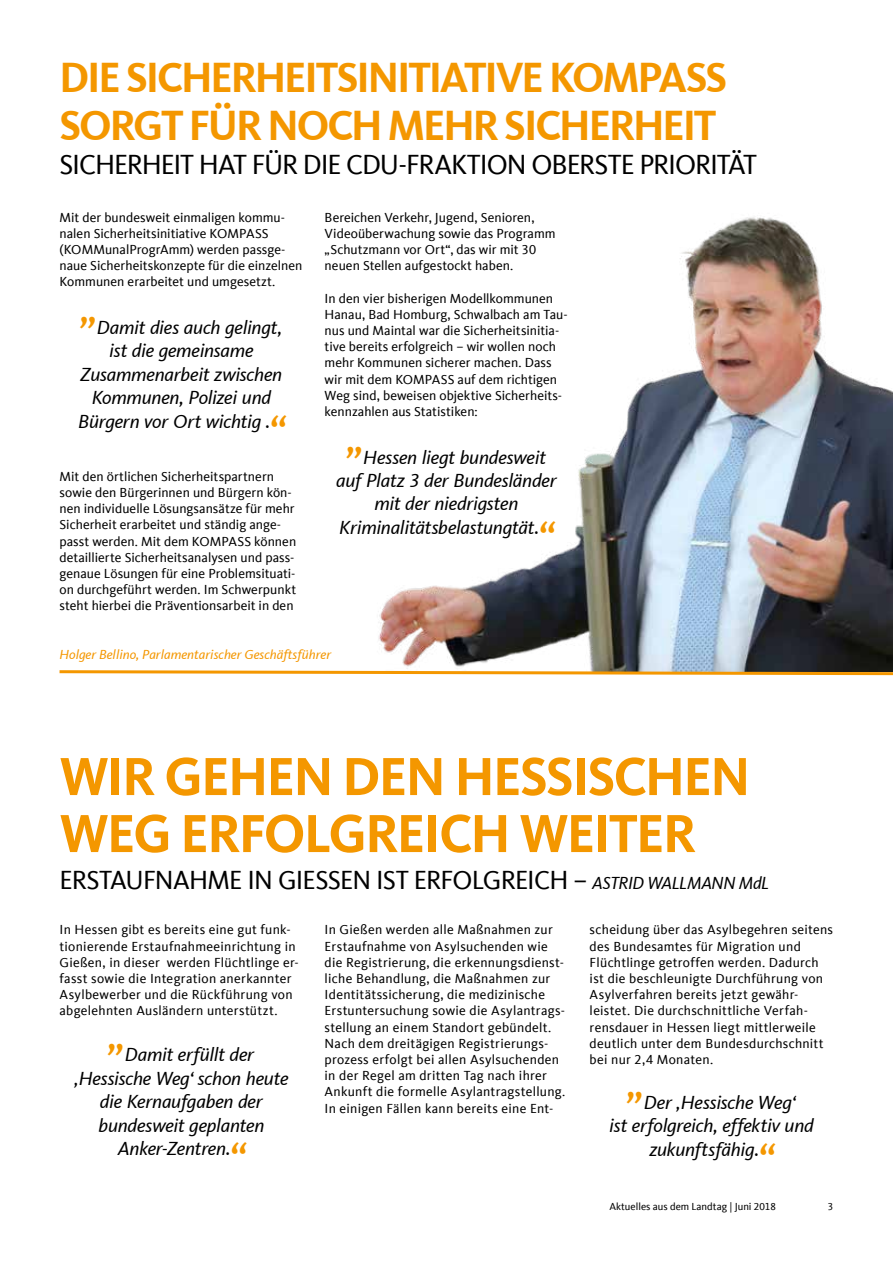
<style>
.page{position:relative;width:893px;height:1263px;background:#fff}
.page>*{position:absolute;margin:0;border:0;box-sizing:border-box;transform-origin:0 0}
.t1{font:700 55.5px/57px "CDU Kievit Tab";letter-spacing:-.03em;color:#f49700}
.t2{font:italic 45px "CDU Kievit Tab";color:#f49700}
.t3{font:700 43.5px/48px "CDU Kievit Tab";letter-spacing:-.05em;color:#f49700}
.t4{font:28.5px "CDU Kievit Tab";letter-spacing:-.04em;color:#000}
.t5{font:27px "CDU Kievit Tab";letter-spacing:-.03em;color:#000}
.t6{font:italic 19.5px "CDU Kievit Tab";letter-spacing:-.01em;color:#000}
.t7{font:13.5px/16.2px "CDU Kievit Tab";letter-spacing:.015em;color:#000}
.t8{font:italic 13.5px "CDU Kievit Tab";color:#f49700}
.t9{font:10.5px "CDU Kievit Tab";color:#000}
.s1{font-style:italic;font-size:18px}
</style>
<div class="page">
<img style="left:378px;top:217px;width:515px;height:452px">
<svg style="left:59px;top:669px;width:834px;height:7px"></svg>
<h3 class="t3" style="left:60px;top:53px;width:669px">DIE SICHERHEITSINITIATIVE KOMPASS<br>SORGT FÜR NOCH MEHR SICHERHEIT</h3>
<h3 class="t4" style="left:60px;top:148px;width:699px">SICHERHEIT HAT FÜR DIE CDU-FRAKTION OBERSTE PRIORITÄT</h3>
<p class="t7" style="left:325px;top:209px;width:233px">Bereichen Verkehr, Jugend, Senioren, Videoüberwachung sowie das Programm „Schutzmann vor Ort“, das wir mit 30 neuen Stellen aufgestockt haben.</p>
<p class="t7" style="left:325px;top:290px;width:245px">In den vier bisherigen Modellkommunen Hanau, Bad Homburg, Schwalbach am Tau&shy;nus und Maintal war die Sicherheitsinitia&shy;tive bereits erfolgreich – wir wollen noch mehr Kommunen sicherer machen. Dass wir mit dem KOMPASS auf dem richtigen Weg sind, beweisen objektive Sicherheits&shy;kennzahlen aus Statistiken:</p>
<p class="t7" style="left:60px;top:209px;width:244px">Mit der bundesweit einmaligen kommu&shy;nalen Sicherheitsinitiative KOMPASS (KOMMunalProgrAmm) werden passge&shy;naue Sicherheitskonzepte für die einzelnen Kommunen erarbeitet und umgesetzt.</p>
<h2 class="t2" style="left:81px;top:281px;width:18px">„</h2>
<h3 class="t6" style="left:97px;top:316px;width:187px">Damit dies auch gelingt,</h3>
<h3 class="t6" style="left:109px;top:340px;width:146px">ist die gemeinsame</h3>
<h3 class="t6" style="left:81px;top:363px;width:203px">Zusammenarbeit zwischen</h3>
<h3 class="t6" style="left:92px;top:386px;width:181px">Kommunen, Polizei und</h3>
<h3 class="t6" style="left:78px;top:410px;width:194px">Bürgern vor Ort wichtig .</h3>
<h2 class="t2" style="left:268px;top:404px;width:18px">“</h2>
<p class="t7" style="left:60px;top:468px;width:238px">Mit den örtlichen Sicherheitspartnern sowie den Bürgerinnen und Bürgern kön&shy;nen individuelle Lösungsansätze für mehr Sicherheit erarbeitet und ständig ange&shy;passt werden. Mit dem KOMPASS können detaillierte Sicherheitsanalysen und pass&shy;genaue Lösungen für eine Problemsituati&shy;on durchgeführt werden. Im Schwerpunkt steht hierbei die Präventionsarbeit in den</p>
<h2 class="t2" style="left:347px;top:410px;width:18px">„</h2>
<h3 class="t6" style="left:363px;top:446px;width:184px">Hessen liegt bundesweit</h3>
<h3 class="t6" style="left:336px;top:469px;width:222px">auf Platz 3 der Bundesländer</h3>
<h3 class="t6" style="left:374px;top:493px;width:145px">mit der niedrigsten</h3>
<h3 class="t6" style="left:339px;top:516px;width:202px">Kriminalitätsbelastungtät.</h3>
<h2 class="t2" style="left:537px;top:510px;width:18px">“</h2>
<p class="t8" style="left:60px;top:647px;width:273px">Holger Bellino, Parlamentarischer Geschäftsführer</p>
<h1 class="t1" style="left:60px;top:748px;width:692px">WIR GEHEN DEN HESSISCHEN<br>WEG ERFOLGREICH WEITER</h1>
<h3 class="t5" style="left:60px;top:864px;width:711px">ERSTAUFNAHME IN GIESSEN IST ERFOLGREICH – <span class="s1">ASTRID WALLMANN MdL</span></h3>
<p class="t7" style="left:60px;top:922px;width:241px">In Hessen gibt es bereits eine gut funk&shy;tionierende Erstaufnahmeeinrichtung in Gießen, in dieser werden Flüchtlinge er&shy;fasst sowie die Integration anerkannter Asylbewerber und die Rückführung von abgelehnten Ausländern unterstützt.</p>
<p class="t7" style="left:325px;top:922px;width:242px">In Gießen werden alle Maßnahmen zur Erstaufnahme von Asylsuchenden wie die Registrierung, die erkennungsdienst&shy;liche Behandlung, die Maßnahmen zur Identitätssicherung, die medizinische Erstuntersuchung sowie die Asylantrags&shy;stellung an einem Standort gebündelt.<br>Nach dem dreitägigen Registrierungs&shy;prozess erfolgt bei allen Asylsuchenden in der Regel am dritten Tag nach ihrer Ankunft die formelle Asylantragstellung.<br>In einigen Fällen kann bereits eine Ent-</p>
<h2 class="t2" style="left:109px;top:1008px;width:18px">„</h2>
<h3 class="t6" style="left:125px;top:1043px;width:131px">Damit erfüllt der</h3>
<h3 class="t6" style="left:74px;top:1067px;width:216px">‚Hessische Weg‘ schon heute</h3>
<h3 class="t6" style="left:100px;top:1090px;width:164px">die Kernaufgaben der</h3>
<h3 class="t6" style="left:98px;top:1114px;width:167px">bundesweit geplanten</h3>
<h3 class="t6" style="left:118px;top:1137px;width:114px">Anker-Zentren.</h3>
<h2 class="t2" style="left:228px;top:1132px;width:18px">“</h2>
<p class="t7" style="left:590px;top:922px;width:245px">scheidung über das Asylbegehren seitens des Bundesamtes für Migration und Flüchtlinge getroffen werden. Dadurch ist die beschleunigte Durchführung von Asylverfahren bereits jetzt gewähr&shy;leistet. Die durchschnittliche Verfah&shy;rensdauer in Hessen liegt mittlerweile deutlich unter dem Bundesdurchschnitt bei nur 2,4 Monaten.</p>
<h2 class="t2" style="left:627px;top:1055px;width:18px">„</h2>
<h3 class="t6" style="left:644px;top:1091px;width:153px">Der ‚Hessische Weg‘</h3>
<h3 class="t6" style="left:609px;top:1114px;width:206px">ist erfolgreich, effektiv und</h3>
<h3 class="t6" style="left:649px;top:1138px;width:111px">zukunftsfähig.</h3>
<h2 class="t2" style="left:757px;top:1132px;width:18px">“</h2>
<p class="t9" style="left:610px;top:1201px;width:168px">Aktuelles aus dem Landtag | Juni 2018</p>
<p class="t9" style="left:828px;top:1201px;width:7px">3</p>
</div>
